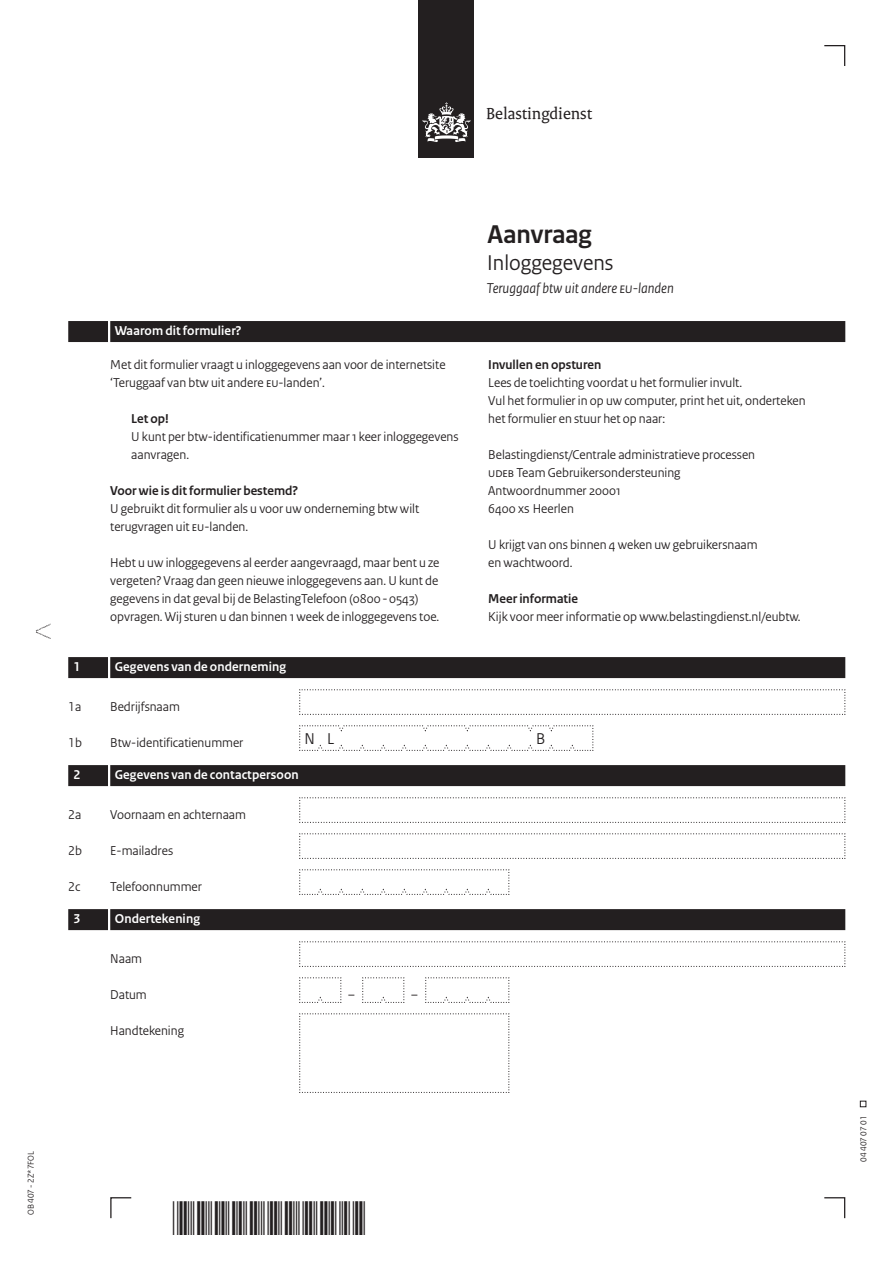
<style>
.page{position:relative;width:893px;height:1263px;background:#fff}
.page>*{position:absolute;margin:0;border:0;box-sizing:border-box;transform-origin:0 0}
.t1{font:700 27px "Rijksoverheid Sans Heading";color:#231f20}
.t2{font:22.5px "Rijksoverheid Sans Heading";color:#231f20}
.t3{font:17.25px "Rijksoverheid Serif";color:#231f20}
.t4{font:16.5px "Rijksoverheid Sans Heading";color:#231f20}
.t5{font:italic 15px "Rijksoverheid Sans Heading";color:#231f20}
.t6{font:13.5px/18px "Rijksoverheid Sans Heading";color:#231f20}
.t7{font:700 13.5px "Rijksoverheid Sans Heading";letter-spacing:.01em;color:#fff}
.t8{font:700 13.5px "Rijksoverheid Sans Heading";color:#231f20}
.t9{font:9px "Rijksoverheid Sans Heading";color:#231f20}
</style>
<div class="page">
<svg style="left:824px;top:1197px;width:22px;height:22px"></svg>
<svg style="left:110px;top:1197px;width:22px;height:22px"></svg>
<svg style="left:824px;top:45px;width:22px;height:21px"></svg>
<svg style="left:860px;top:1101px;width:6px;height:6px"></svg>
<div style="left:419px;top:0;width:55px;height:158px;background:#231f20"></div>
<svg style="left:423px;top:102px;width:47px;height:40px"></svg>
<svg style="left:36px;top:624px;width:15px;height:15px"></svg>
<div style="left:110px;top:321px;width:735px;height:21px;background:#231f20"></div>
<div style="left:68px;top:321px;width:40px;height:21px;background:#231f20"></div>
<div style="left:110px;top:657px;width:735px;height:21px;background:#231f20"></div>
<div style="left:68px;top:657px;width:40px;height:21px;background:#231f20"></div>
<div style="left:110px;top:765px;width:735px;height:21px;background:#231f20"></div>
<div style="left:68px;top:765px;width:40px;height:21px;background:#231f20"></div>
<div style="left:110px;top:909px;width:735px;height:21px;background:#231f20"></div>
<div style="left:68px;top:909px;width:40px;height:21px;background:#231f20"></div>
<svg style="left:299px;top:689px;width:547px;height:26px"></svg>
<svg style="left:299px;top:725px;width:295px;height:26px"></svg>
<svg style="left:299px;top:797px;width:547px;height:26px"></svg>
<svg style="left:299px;top:833px;width:547px;height:26px"></svg>
<svg style="left:299px;top:869px;width:211px;height:26px"></svg>
<svg style="left:299px;top:941px;width:547px;height:26px"></svg>
<svg style="left:299px;top:977px;width:43px;height:26px"></svg>
<svg style="left:362px;top:977px;width:43px;height:26px"></svg>
<svg style="left:425px;top:977px;width:85px;height:26px"></svg>
<svg style="left:299px;top:1013px;width:211px;height:80px"></svg>
<p class="t3" style="left:486px;top:103px;width:107px">Belastingdienst</p>
<p class="t7" style="left:115px;top:323px;width:128px">Waarom dit formulier?</p>
<p class="t6" style="left:110px;top:356px;width:337px">Met dit formulier vraagt u inloggegevens aan voor de internetsite ‘Teruggaaf van btw uit andere EU-landen’.</p>
<p class="t8" style="left:131px;top:411px;width:39px">Let op!</p>
<p class="t6" style="left:131px;top:428px;width:329px">U kunt per btw-identificatienummer maar 1 keer inloggegevens aanvragen.</p>
<p class="t8" style="left:110px;top:483px;width:189px">Voor wie is dit formulier bestemd?</p>
<p class="t6" style="left:110px;top:500px;width:310px">U gebruikt dit formulier als u voor uw onderneming btw wilt terugvragen uit EU-landen.</p>
<p class="t6" style="left:110px;top:554px;width:331px">Hebt u uw inloggegevens al eerder aangevraagd, maar bent u ze vergeten? Vraag dan geen nieuwe inloggegevens aan. U kunt de gegevens in dat geval bij de BelastingTelefoon (0800-0543) opvragen. Wij sturen u dan binnen 1 week de inloggegevens toe.</p>
<h1 class="t1" style="left:488px;top:219px;width:106px">Aanvraag</h1>
<h2 class="t2" style="left:487px;top:250px;width:128px">Inloggegevens</h2>
<p class="t5" style="left:487px;top:279px;width:188px">Teruggaaf btw uit andere EU-landen</p>
<p class="t8" style="left:488px;top:357px;width:115px">Invullen en opsturen</p>
<p class="t6" style="left:488px;top:374px;width:319px">Lees de toelichting voordat u het formulier invult.<br>Vul het formulier in op uw computer, print het uit, onderteken het formulier en stuur het op naar:</p>
<p class="t6" style="left:488px;top:446px;width:268px">Belastingdienst/Centrale administratieve processen udeb Team Gebruikersondersteuning<br>Antwoordnummer 20001<br>6400 XS Heerlen</p>
<p class="t6" style="left:488px;top:536px;width:271px">U krijgt van ons binnen 4 weken uw gebruikersnaam en wachtwoord.</p>
<p class="t8" style="left:488px;top:591px;width:91px">Meer informatie</p>
<p class="t6" style="left:488px;top:608px;width:314px">Kijk voor meer informatie op www.belastingdienst.nl/eubtw.</p>
<p class="t7" style="left:74px;top:659px;width:8px">1</p>
<p class="t7" style="left:115px;top:659px;width:173px">Gegevens van de onderneming</p>
<p class="t6" style="left:68px;top:698px;width:15px">1a</p>
<p class="t6" style="left:110px;top:698px;width:71px">Bedrijfsnaam</p>
<p class="t6" style="left:68px;top:734px;width:15px">1b</p>
<p class="t6" style="left:110px;top:734px;width:135px">Btw-identificatienummer</p>
<p class="t4" style="left:305px;top:729px;width:31px">N L</p>
<p class="t4" style="left:536px;top:729px;width:11px">B</p>
<p class="t7" style="left:74px;top:767px;width:8px">2</p>
<p class="t7" style="left:115px;top:767px;width:185px">Gegevens van de contactpersoon</p>
<p class="t6" style="left:68px;top:806px;width:15px">2a</p>
<p class="t6" style="left:110px;top:806px;width:137px">Voornaam en achternaam</p>
<p class="t6" style="left:68px;top:842px;width:15px">2b</p>
<p class="t6" style="left:110px;top:842px;width:64px">E-mailadres</p>
<p class="t6" style="left:68px;top:878px;width:14px">2c</p>
<p class="t6" style="left:110px;top:878px;width:93px">Telefoonnummer</p>
<p class="t7" style="left:74px;top:911px;width:8px">3</p>
<p class="t7" style="left:115px;top:911px;width:87px">Ondertekening</p>
<p class="t6" style="left:110px;top:950px;width:33px">Naam</p>
<p class="t6" style="left:110px;top:986px;width:38px">Datum</p>
<p class="t6" style="left:348px;top:986px;width:8px">–</p>
<p class="t6" style="left:411px;top:986px;width:8px">–</p>
<p class="t6" style="left:110px;top:1022px;width:75px">Handtekening</p>
<p class="t9" style="left:26px;top:1215px;width:66px;rotate:-90deg">OB 407 - 2Z*7FOL</p>
<p class="t9" style="left:858px;top:1161px;width:47px;rotate:-90deg">04 407 07 01</p>
</div>
